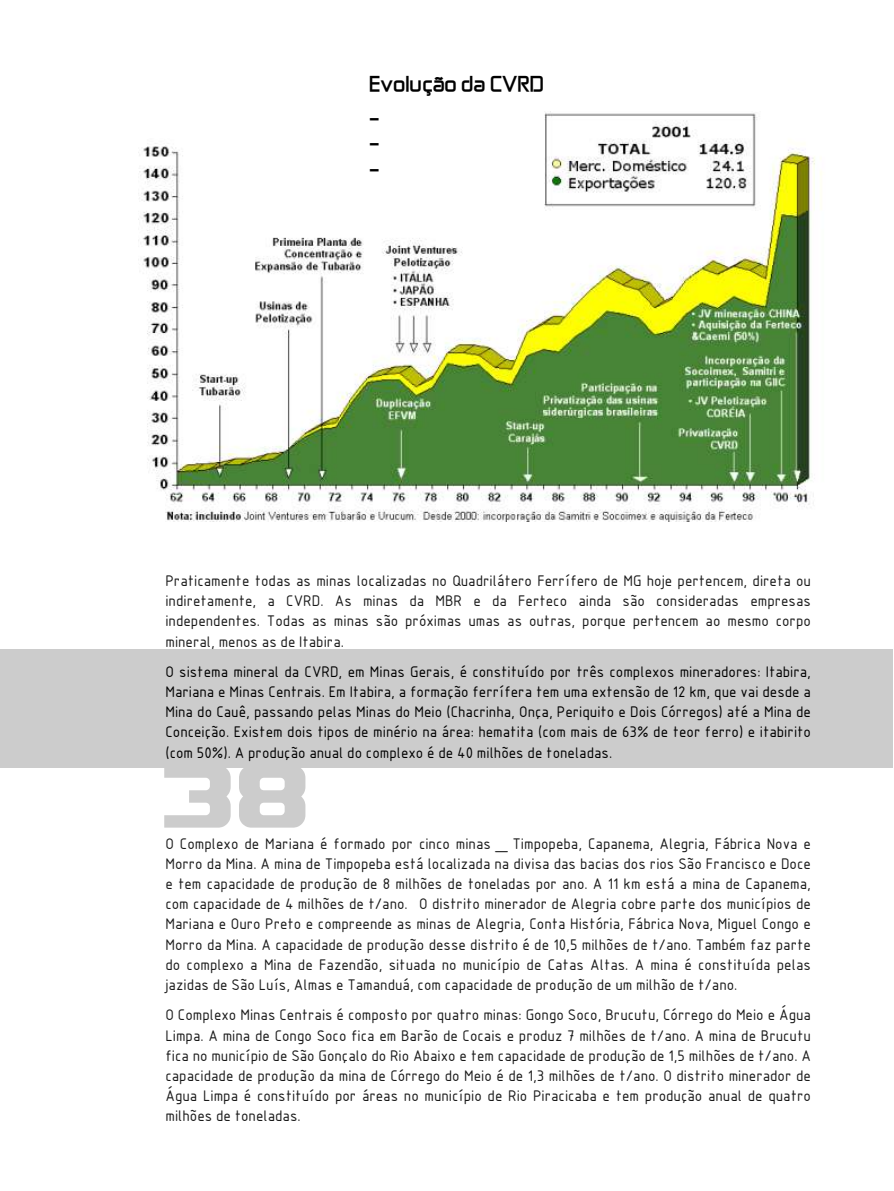
<style>
.page{position:relative;width:894px;height:1191px;background:#fff}
.page>*{position:absolute;margin:0;border:0;box-sizing:border-box;transform-origin:0 0}
.t1{font:108px "Blaster";color:#ccc}
.t2{font:700 18px/25.5px "Zekton";color:#000}
.t3{font:16.5px/20.2px "ISOCPEUR";color:#1a1a1a;text-align:justify}
.t4{font:16.5px/20.2px "ISOCPEUR";color:#000;text-align:justify}
</style>
<div class="page">
<div style="left:0;top:650px;width:893px;height:118px;background:#ccc"></div>
<img style="left:139px;top:111px;width:683px;height:410px">
<p class="t2" style="left:369px;top:73px;width:176px">Evolução da CVRD _<br>_<br>_</p>
<p class="t3" style="left:165px;top:572px;width:647px">Praticamente todas as minas localizadas no Quadrilátero Ferrífero de MG hoje pertencem, direta ou indiretamente, a CVRD. As minas da MBR e da Ferteco ainda são consideradas empresas independentes. Todas as minas são próximas umas as outras, porque pertencem ao mesmo corpo mineral, menos as de Itabira.</p>
<p class="t4" style="left:165px;top:663px;width:647px">O sistema mineral da CVRD, em Minas Gerais, é constituído por três complexos mineradores: Itabira, Mariana e Minas Centrais. Em Itabira, a formação ferrífera tem uma extensão de 12 km, que vai desde a Mina do Cauê, passando pelas Minas do Meio (Chacrinha, Onça, Periquito e Dois Córregos) até a Mina de Conceição. Existem dois tipos de minério na área: hematita (com mais de 63% de teor ferro) e itabirito (com 50%). A produção anual do complexo é de 40 milhões de toneladas.</p>
<h1 class="t1" style="left:160px;top:736px;width:151px">38</h1>
<p class="t3" style="left:165px;top:835px;width:647px">O Complexo de Mariana é formado por cinco minas _ Timpopeba, Capanema, Alegria, Fábrica Nova e Morro da Mina. A mina de Timpopeba está localizada na divisa das bacias dos rios São Francisco e Doce e tem capacidade de produção de 8 milhões de toneladas por ano. A 11 km está a mina de Capanema, com capacidade de 4 milhões de t/ano. O distrito minerador de Alegria cobre parte dos municípios de Mariana e Ouro Preto e compreende as minas de Alegria, Conta História, Fábrica Nova, Miguel Congo e Morro da Mina. A capacidade de produção desse distrito é de 10,5 milhões de t/ano. Também faz parte do complexo a Mina de Fazendão, situada no município de Catas Altas. A mina é constituída pelas jazidas de São Luís, Almas e Tamanduá, com capacidade de produção de um milhão de t/ano.</p>
<p class="t3" style="left:165px;top:1007px;width:647px">O Complexo Minas Centrais é composto por quatro minas: Gongo Soco, Brucutu, Córrego do Meio e Água Limpa. A mina de Congo Soco fica em Barão de Cocais e produz 7 milhões de t/ano. A mina de Brucutu fica no município de São Gonçalo do Rio Abaixo e tem capacidade de produção de 1,5 milhões de t/ano. A capacidade de produção da mina de Córrego do Meio é de 1,3 milhões de t/ano. O distrito minerador de Água Limpa é constituído por áreas no município de Rio Piracicaba e tem produção anual de quatro milhões de toneladas.</p>
</div>
